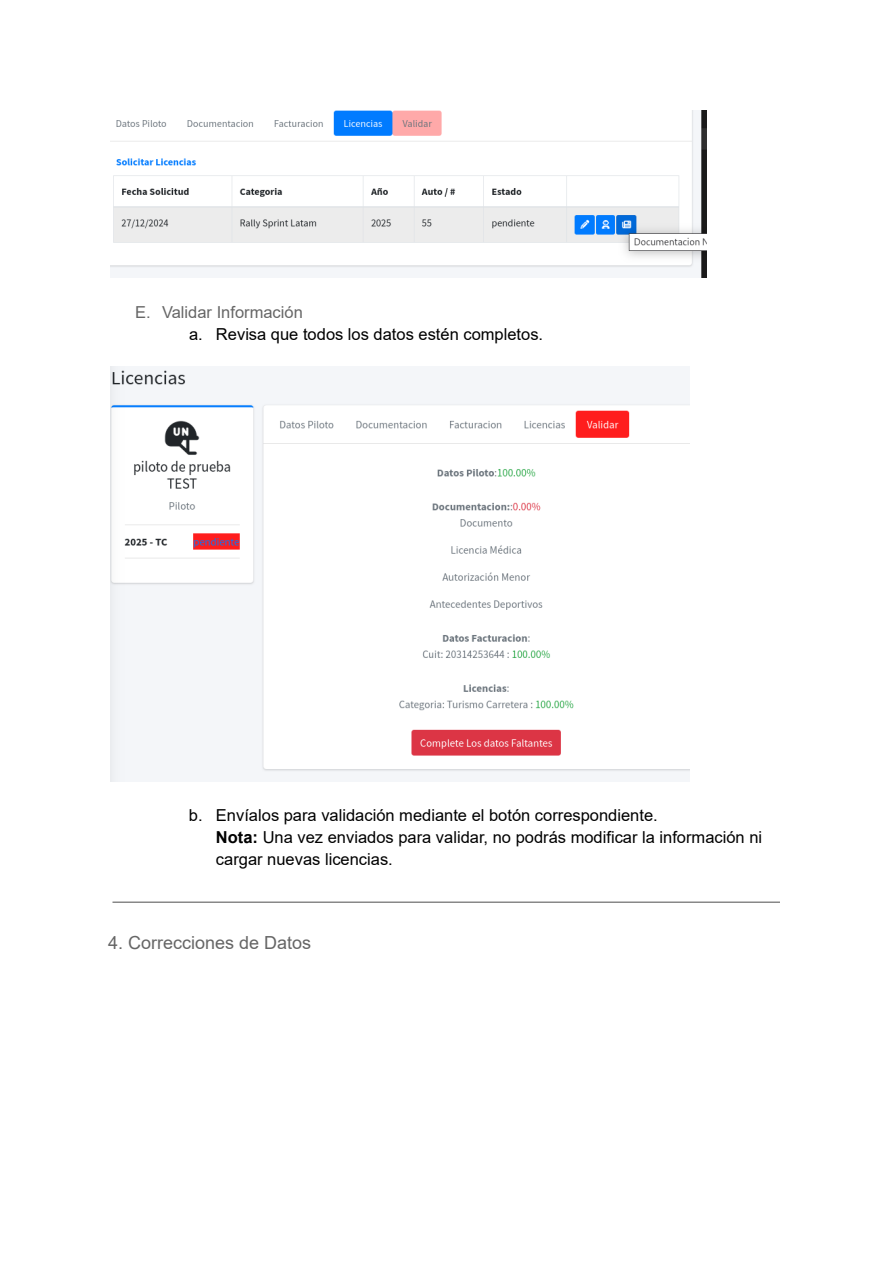
<style>
.page{position:relative;width:894px;height:1263px;background:#fff}
.page>*{position:absolute;margin:0;border:0;box-sizing:border-box;transform-origin:0 0}
.t1{font:18px "Arial";color:#666}
.t2{font:16.5px/21.8px "Arial";color:#000}
.t3{font:16.5px "Arial";color:#666}
.s1{font-weight:700}
</style>
<div class="page">
<hr style="left:112px;top:901px;width:668px;height:2px;background:#888">
<img style="left:110px;top:110px;width:596px;height:168px">
<img style="left:110px;top:366px;width:580px;height:415px">
<p class="t3" style="left:135px;top:301px;width:169px">E. Validar Información</p>
<p class="t2" style="left:189px;top:323px;width:356px">a. Revisa que todos los datos estén completos.</p>
<p class="t2" style="left:216px;top:804px;width:548px;text-indent:-27px">b. Envíalos para validación mediante el botón correspondiente.<br><span class="s1">Nota:</span> Una vez enviados para validar, no podrás modificar la información ni cargar nuevas licencias.</p>
<p class="t1" style="left:108px;top:930px;width:205px">4. Correcciones de Datos</p>
</div>
